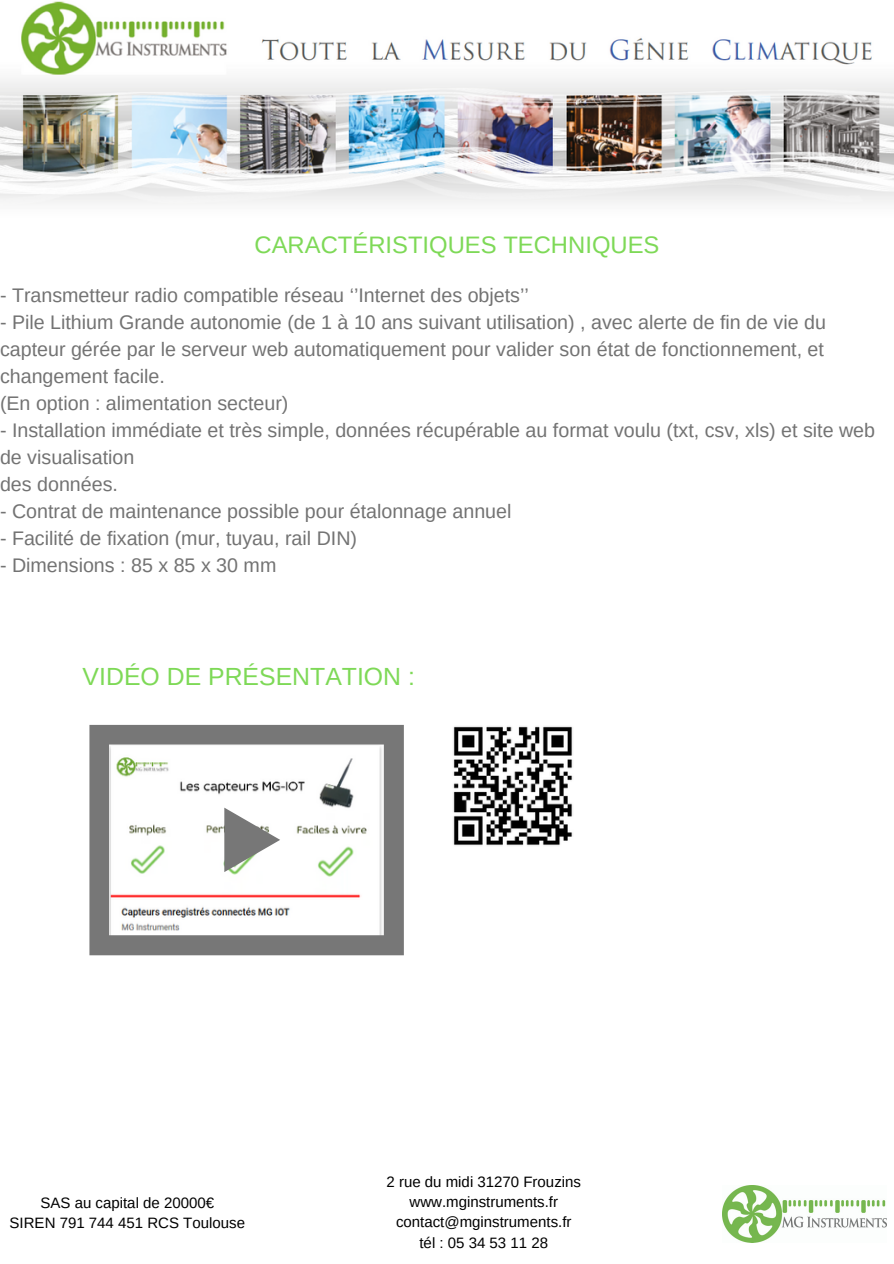
<style>
.page{position:relative;width:894px;height:1264px;background:#fff}
.page>*{position:absolute;margin:0;border:0;box-sizing:border-box;transform-origin:0 0}
.t1{font:24.75px "Arimo";color:#7ed957}
.t2{font:23.85px "Arimo";color:#7ed957}
.t3{font:19.65px/27px "Arimo";color:#737373}
.t4{font:15px/20.2px "Arimo";color:#000;text-align:center}
</style>
<div class="page">
<img style="left:0;top:1px;width:893px;height:203px">
<img style="left:453px;top:726px;width:120px;height:120px">
<img style="left:722px;top:1185px;width:164px;height:57px">
<svg style="left:89px;top:725px;width:315px;height:230px"></svg>
<svg style="left:224px;top:807px;width:56px;height:65px"></svg>
<p class="t2" style="left:254px;top:231px;width:406px">CARACTÉRISTIQUES TECHNIQUES</p>
<p class="t3" style="left:0;top:282px;width:530px">- Transmetteur radio compatible réseau ‘’Internet des objets’’</p>
<p class="t3" style="left:0;top:309px;width:827px">- Pile Lithium Grande autonomie (de 1 à 10 ans suivant utilisation) , avec alerte de fin de vie du capteur gérée par le serveur web automatiquement pour valider son état de fonctionnement, et changement facile.<br>(En option : alimentation secteur)</p>
<p class="t3" style="left:0;top:417px;width:876px">- Installation immédiate et très simple, données récupérable au format voulu (txt, csv, xls) et site web de visualisation<br>des données.</p>
<p class="t3" style="left:0;top:498px;width:513px">- Contrat de maintenance possible pour étalonnage annuel</p>
<p class="t3" style="left:0;top:525px;width:358px">- Facilité de fixation (mur, tuyau, rail DIN)</p>
<p class="t3" style="left:0;top:552px;width:278px">- Dimensions : 85 x 85 x 30 mm</p>
<p class="t1" style="left:83px;top:662px;width:334px">VIDÉO DE PRÉSENTATION :</p>
<p class="t4" style="left:10px;top:1192px;width:237px">SAS au capital de 20000€<br>SIREN 791 744 451 RCS Toulouse</p>
<p class="t4" style="left:386px;top:1171px;width:196px">2 rue du midi 31270 Frouzins www.mginstruments.fr contact@mginstruments.fr tél : 05 34 53 11 28</p>
</div>
